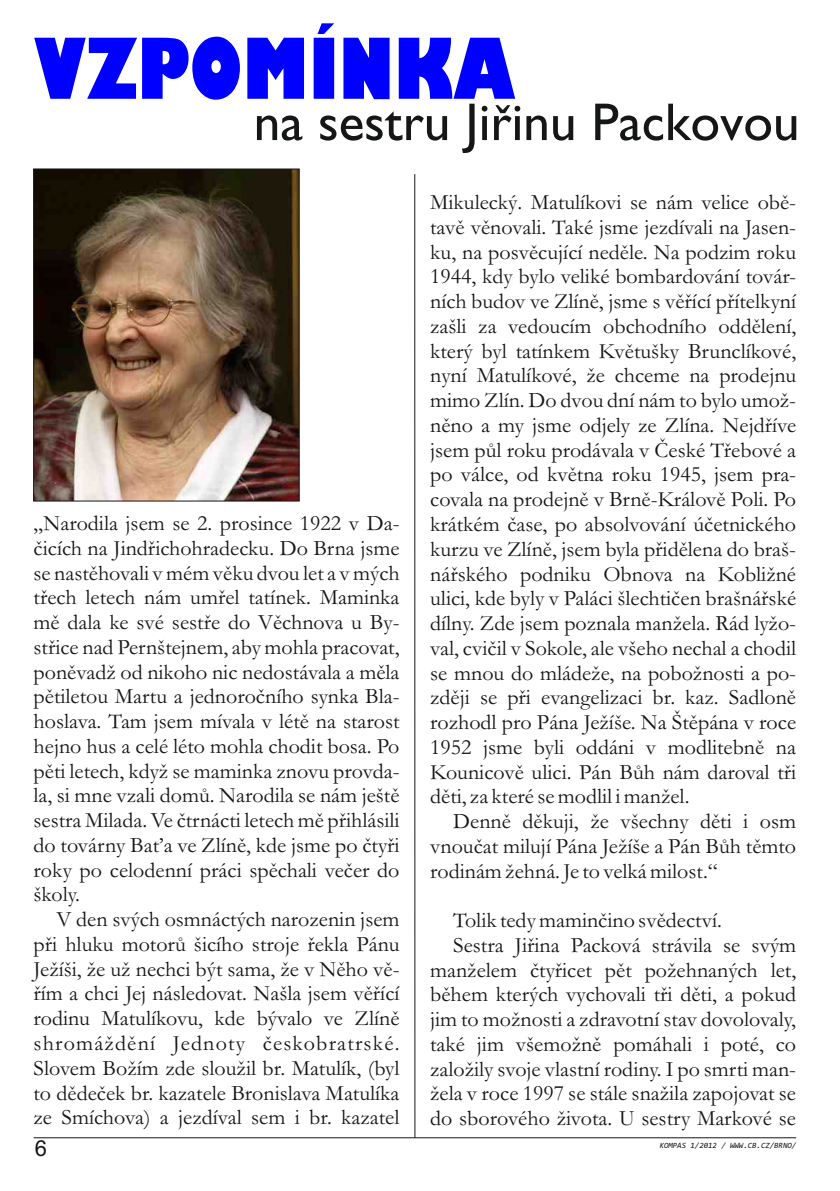
<style>
.page{position:relative;width:840px;height:1191px;background:#fff}
.page>*{position:absolute;margin:0;border:0;box-sizing:border-box;transform-origin:0 0}
.t1{font:800 condensed 82px "Gill Sans";color:#00f;scale:1.12 1}
.t2{font:53.4px "Gill Sans";color:#151616}
.t3{font:22px/24.8px "Garamond";color:#151616;text-align:justify}
.t4{font:22px "Arial";color:#151616}
.t5{font:italic 8px "Consolas";color:#151616}
</style>
<div class="page">
<hr style="left:34px;top:1137px;width:761px;height:1px;background:#151616">
<hr style="left:414px;top:174px;width:1px;height:963px;background:#151616">
<img style="left:35px;top:171px;width:262px;height:328px">
<div style="left:33px;top:169px;width:266px;height:332px;border:1px solid #151616"></div>
<h1 class="t1" style="left:34px;top:37px;width:431px">VZPOMÍNKA</h1>
<h2 class="t2" style="left:253px;top:104px;width:547px">na sestru Jiřinu Packovou</h2>
<p class="t3" style="left:34px;top:513px;width:367px">„Narodila jsem se 2. prosince 1922 v Da&shy;čicích na Jindřichohradecku. Do Brna jsme se nastěhovali v mém věku dvou let a v mých třech letech nám umřel tatínek. Maminka mě dala ke své sestře do Věchnova u By&shy;střice nad Pernštejnem, aby mohla pracovat, poněvadž od nikoho nic nedostávala a měla pětiletou Martu a jednoročního synka Bla&shy;hoslava. Tam jsem mívala v létě na starost hejno hus a celé léto mohla chodit bosa. Po pěti letech, když se maminka znovu provda&shy;la, si mne vzali domů. Narodila se nám ještě sestra Milada. Ve čtrnácti letech mě přihlásili do továrny Baťa ve Zlíně, kde jsme po čtyři roky po celodenní práci spěchali večer do školy.</p>
<p class="t3" style="left:34px;top:909px;width:367px;text-indent:23px">V den svých osmnáctých narozenin jsem při hluku motorů šicího stroje řekla Pánu Ježíši, že už nechci být sama, že v Něho vě&shy;řím a chci Jej následovat. Našla jsem věřící rodinu Matulíkovu, kde bývalo ve Zlíně shromáždění Jednoty českobratrské.<br>Slovem Božím zde sloužil br. Matulík, (byl to dědeček br. kazatele Bronislava Matulíka ze Smíchova) a jezdíval sem i br. kazatel</p>
<p class="t4" style="left:35px;top:1139px;width:14px">6</p>
<p class="t3" style="left:430px;top:192px;width:367px">Mikulecký. Matulíkovi se nám velice obě&shy;tavě věnovali. Také jsme jezdívali na Jasen&shy;ku, na posvěcující neděle. Na podzim roku 1944, kdy bylo veliké bombardování továr&shy;ních budov ve Zlíně, jsme s věřící přítelkyní zašli za vedoucím obchodního oddělení, který byl tatínkem Květušky Brunclíkové, nyní Matulíkové, že chceme na prodejnu mimo Zlín. Do dvou dní nám to bylo umož&shy;něno a my jsme odjely ze Zlína. Nejdříve jsem půl roku prodávala v České Třebové a po válce, od května roku 1945, jsem pra&shy;covala na prodejně v Brně-Králově Poli. Po krátkém čase, po absolvování účetnického kurzu ve Zlíně, jsem byla přidělena do braš&shy;nářského podniku Obnova na Kobližné ulici, kde byly v Paláci šlechtičen brašnářské dílny. Zde jsem poznala manžela. Rád lyžo&shy;val, cvičil v Sokole, ale všeho nechal a chodil se mnou do mládeže, na pobožnosti a po&shy;zději se při evangelizaci br. kaz. Sadloně rozhodl pro Pána Ježíše. Na Štěpána v roce 1952 jsme byli oddáni v modlitebně na Kounicově ulici. Pán Bůh nám daroval tři děti, za které se modlil i manžel.</p>
<p class="t3" style="left:430px;top:811px;width:367px;text-indent:23px">Denně děkuji, že všechny děti i osm vnoučat milují Pána Ježíše a Pán Bůh těmto rodinám žehná. Je to velká milost.“</p>
<p class="t3" style="left:453px;top:910px;width:270px">Tolik tedy maminčino svědectví.</p>
<p class="t3" style="left:453px;top:935px;width:344px">Sestra Jiřina Packová strávila se svým</p>
<p class="t3" style="left:430px;top:960px;width:367px">manželem čtyřicet pět požehnaných let,</p>
<p class="t3" style="left:430px;top:984px;width:367px">během kterých vychovali tři děti, a pokud</p>
<p class="t3" style="left:430px;top:1009px;width:367px">jim to možnosti a zdravotní stav dovolovaly,</p>
<p class="t3" style="left:430px;top:1034px;width:367px">také jim všemožně pomáhali i poté, co</p>
<p class="t3" style="left:430px;top:1059px;width:367px">založily svoje vlastní rodiny. I po smrti man-</p>
<p class="t3" style="left:430px;top:1083px;width:367px">žela v roce 1997 se stále snažila zapojovat se</p>
<p class="t3" style="left:430px;top:1108px;width:367px">do sborového života. U sestry Markové se</p>
<p class="t5" style="left:659px;top:1141px;width:138px">KOMPAS 1/2012 / WWW.CB.CZ/BRNO/</p>
</div>
